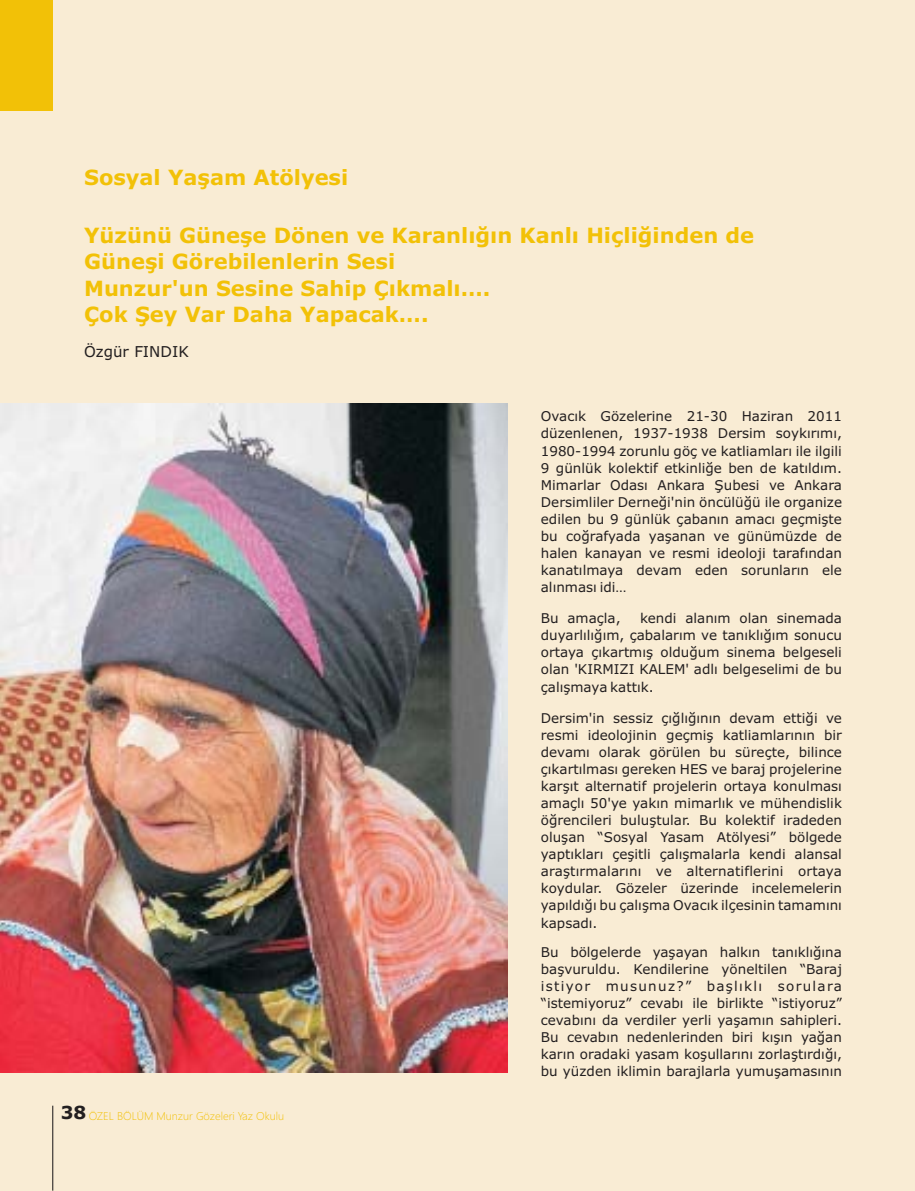
<style>
.page{position:relative;width:915px;height:1191px;background:#fff}
.page>*{position:absolute;margin:0;border:0;box-sizing:border-box;transform-origin:0 0}
.t1{font:700 21px/26.5px "Verdana";color:#f2c107}
.t2{font:700 18px "Verdana";color:#231f20}
.t3{font:15px "Verdana";color:#231f20}
.t4{font:13.5px/17.1px "Verdana";color:#231f20;text-align:justify}
.t5{font:300 11.25px "Segoe UI";color:#f2c107}
</style>
<div class="page">
<div style="left:0;top:0;width:914px;height:1190px;background:#f9ecd4"></div>
<hr style="left:52px;top:1105px;width:1px;height:85px;background:#231f20">
<div style="left:0;top:0;width:53px;height:111px;background:#f2c107"></div>
<img style="left:0;top:404px;width:507px;height:668px">
<h1 class="t1" style="left:84px;top:165px;width:265px">Sosyal Yaþam Atölyesi</h1>
<h1 class="t1" style="left:84px;top:224px;width:671px">Yüzünü Güneþe Dönen ve Karanlýðýn Kanlý Hiçliðinden de Güneþi Görebilenlerin Sesi<br>Munzur'un Sesine Sahip Çýkmalý….<br>Çok Þey Var Daha Yapacak….</h1>
<p class="t3" style="left:84px;top:345px;width:106px">Özgür FINDIK</p>
<h2 class="t2" style="left:61px;top:1105px;width:27px">38</h2>
<p class="t5" style="left:89px;top:1111px;width:197px">ÖZEL BÖLÜM Munzur Gözeleri Yaz Okulu</p>
<p class="t4" style="left:540px;top:409px;width:302px">Ovacýk Gözelerine 21-30 Haziran 2011 düzenlenen, 1937-1938 Dersim soykýrýmý, 1980-1994 zorunlu göç ve katliamlarý ile ilgili 9 günlük kolektif etkinliðe ben de katýldým.<br>Mimarlar Odasý Ankara Þubesi ve Ankara Dersimliler Derneði'nin öncülüðü ile organize edilen bu 9 günlük çabanýn amacý geçmiþte bu coðrafyada yaþanan ve günümüzde de halen kanayan ve resmi ideoloji tarafýndan kanatýlmaya devam eden sorunlarýn ele alýnmasý idi…</p>
<p class="t4" style="left:540px;top:611px;width:81px">Bu amaçla,</p>
<p class="t4" style="left:540px;top:611px;width:302px;text-indent:99px">kendi alaným olan sinemada duyarlýlýðým, çabalarým ve tanýklýðým sonucu ortaya çýkartmýþ olduðum sinema belgeseli olan 'KIRMIZI KALEM' adlý belgeselimi de bu çalýþmaya kattýk.</p>
<p class="t4" style="left:540px;top:710px;width:302px">Dersim'in sessiz çýðlýðýnýn devam ettiði ve resmi ideolojinin geçmiþ katliamlarýnýn bir devamý olarak görülen bu süreçte, bilince çýkartýlmasý gereken HES ve baraj projelerine karþýt alternatif projelerin ortaya konulmasý amaçlý 50'ye yakýn mimarlýk ve mühendislik öðrencileri buluþtular. Bu kolektif iradeden oluþan “Sosyal Yasam Atölyesi” bölgede yaptýklarý çeþitli çalýþmalarla kendi alansal araþtýrmalarýný ve alternatiflerini ortaya koydular. Gözeler üzerinde incelemelerin yapýldýðý bu çalýþma Ovacýk ilçesinin tamamýný kapsadý.</p>
<p class="t4" style="left:540px;top:945px;width:302px">Bu bölgelerde yaþayan halkýn tanýklýðýna baþvuruldu. Kendilerine yöneltilen “Baraj istiyor musunuz?” baþlýklý sorulara “istemiyoruz” cevabý ile birlikte “istiyoruz” cevabýný da verdiler yerli yaþamýn sahipleri.<br>Bu cevabýn nedenlerinden biri kýþýn yaðan karýn oradaki yasam koþullarýný zorlaþtýrdýðý, bu yüzden iklimin barajlarla yumuþamasýnýn</p>
</div>
